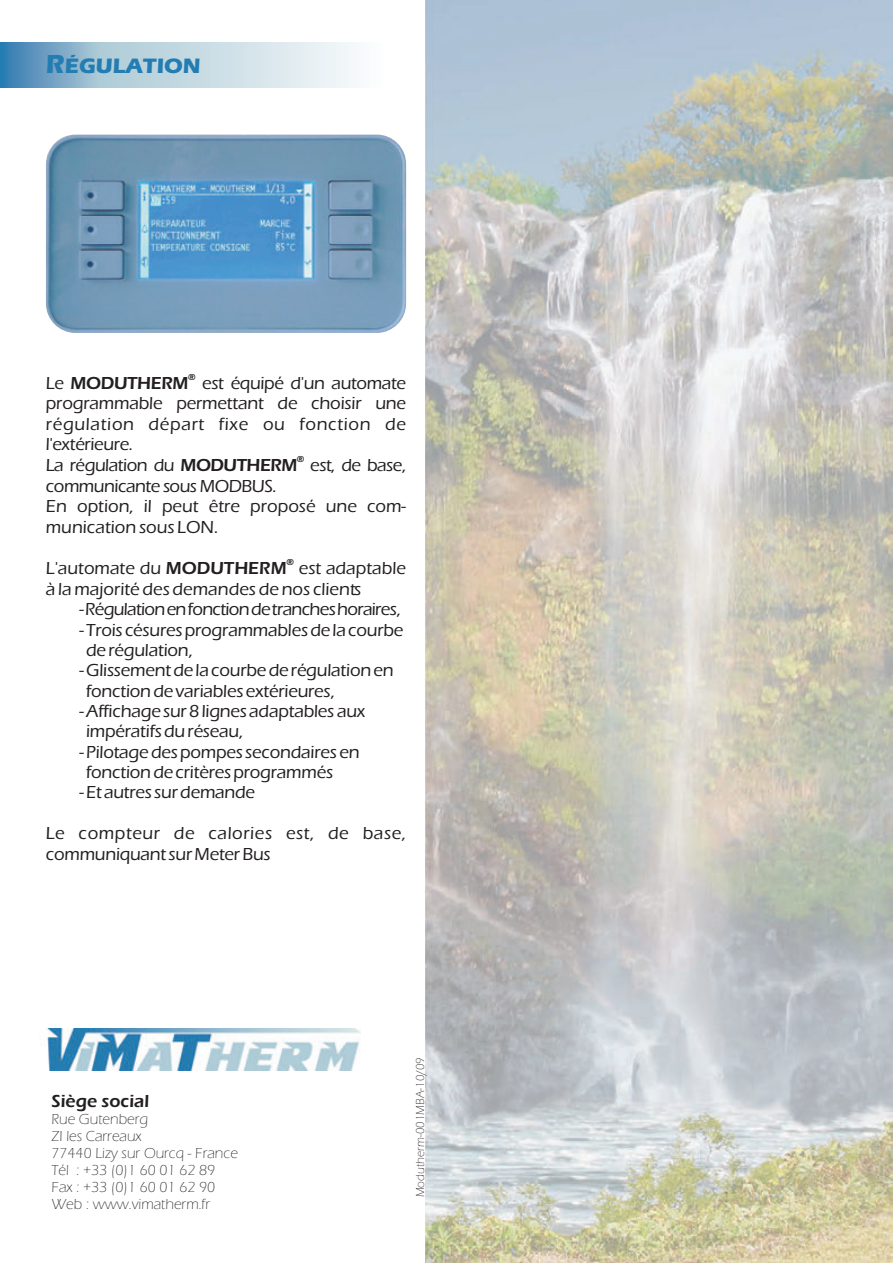
<style>
.page{position:relative;width:893px;height:1263px;background:#fff}
.page>*{position:absolute;margin:0;border:0;box-sizing:border-box;transform-origin:0 0}
.t1{font:700 21.6px "Eras ITC";color:#237db2}
.t2{font:500 18px/20.5px "Eras ITC";letter-spacing:-.01em;color:#231f20}
.t3{font:500 18px/20.4px "Eras ITC";letter-spacing:.03em;color:#231f20}
.t4{font:500 18px "Eras ITC";letter-spacing:-.04em;color:#231f20}
.t5{font:600 18px "Eras ITC";color:#231f20}
.t6{font:300 15px/17px "Eras ITC";color:#231f20}
.t7{font:300 12px "Eras ITC";color:#231f20}
.t8{font:700 9px "Eras ITC";color:#231f20}
.s1{font-size:27px}
.s2{font-weight:600}
</style>
<div class="page">
<svg style="left:0;top:43px;width:356px;height:44px;background:#b4cfdd"></svg>
<img style="left:425px;top:0;width:468px;height:1263px">
<img style="left:47px;top:1028px;width:313px;height:42px">
<img style="left:46px;top:135px;width:360px;height:198px;border-radius:29px">
<p class="t1" style="left:46px;top:58px;width:156px"><span class="s1">R</span>ÉGULATION</p>
<p class="t8" style="left:188px;top:374px;width:9px">®</p>
<p class="t2" style="left:46px;top:374px;width:362px">Le <span class="s2">MODUTHERM</span> est équipé d'un automate programmable permettant de choisir une régulation départ fixe ou fonction de l'extérieure.<br>La régulation du <span class="s2">MODUTHERM</span> est, de base, communicante sous MODBUS.<br>En option, il peut être proposé une com&shy;munication sous LON.</p>
<p class="t2" style="left:46px;top:560px;width:362px">L'automate du <span class="s2">MODUTHERM</span> est adaptable à la majorité des demandes de nos clients</p>
<p class="t4" style="left:79px;top:603px;width:323px">- Régulation en fonction de tranches horaires,</p>
<p class="t2" style="left:86px;top:621px;width:319px;text-indent:-7px">- Trois césures programmables de la courbe de régulation,</p>
<p class="t2" style="left:86px;top:662px;width:309px;text-indent:-7px">- Glissement de la courbe de régulation en fonction de variables extérieures,</p>
<p class="t2" style="left:86px;top:703px;width:281px;text-indent:-7px">- Affichage sur 8 lignes adaptables aux impératifs du réseau,</p>
<p class="t2" style="left:86px;top:743px;width:275px;text-indent:-7px">- Pilotage des pompes secondaires en fonction de critères programmés</p>
<p class="t2" style="left:79px;top:784px;width:177px">- Et autres sur demande</p>
<p class="t3" style="left:46px;top:825px;width:362px">Le compteur de calories est, de base, communiquant sur Meter Bus</p>
<p class="t8" style="left:297px;top:456px;width:9px">®</p>
<p class="t8" style="left:287px;top:559px;width:9px">®</p>
<p class="t5" style="left:52px;top:1094px;width:99px">Siège social</p>
<p class="t6" style="left:52px;top:1112px;width:188px">Rue Gutenberg<br>ZI les Carreaux<br>77440 Lizy sur Ourcq - France<br>Tél : +33 (0)1 60 01 62 89<br>Fax : +33 (0)1 60 01 62 90</p>
<p class="t6" style="left:52px;top:1197px;width:160px">Web : www.vimatherm.fr</p>
<p class="t7" style="left:416px;top:1197px;width:142px;rotate:-90deg">Modutherm-001MBA-10/09</p>
</div>
